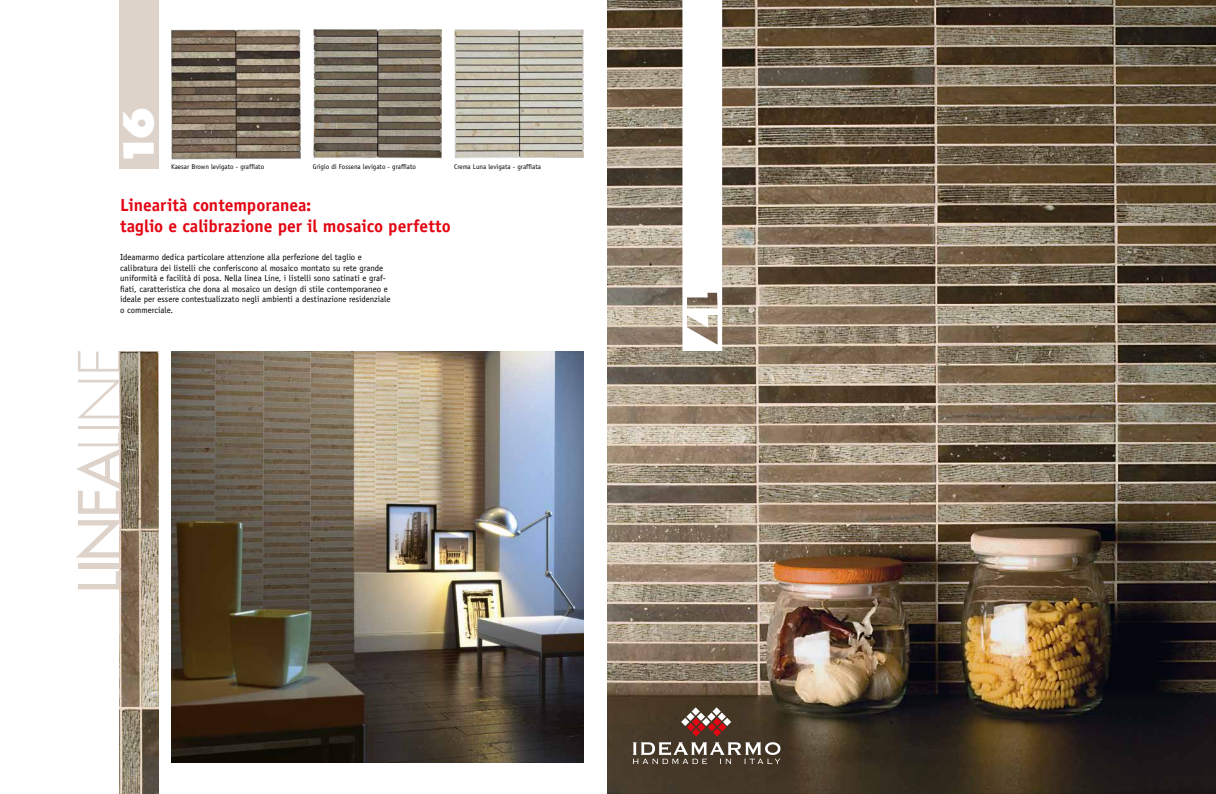
<style>
.page{position:relative;width:1216px;height:794px;background:#fff}
.page>*{position:absolute;margin:0;border:0;box-sizing:border-box;transform-origin:0 0}
.t1{font:500 56.7px "Futura Std";letter-spacing:-.02em;color:#ddd3cb}
.t2{font:800 40.51px "Futura Std";color:#fff}
.t3{font:700 17.5px/21px "Officina Sans Std";letter-spacing:-.005em;color:#e30613}
.t4{font:8.75px/10.5px "Officina Sans Std";color:#000}
.t5{font:7px "Officina Sans Std";color:#000}
.s1{font-weight:300}
</style>
<div class="page">
<img style="left:171px;top:351px;width:412px;height:412px">
<img style="left:608px;top:0;width:607px;height:794px">
<svg style="left:682px;top:0;width:40px;height:351px"></svg>
<img style="left:119px;top:351px;width:40px;height:443px">
<img style="left:313px;top:30px;width:128px;height:129px">
<img style="left:454px;top:30px;width:129px;height:129px">
<img style="left:171px;top:30px;width:129px;height:129px">
<div style="left:119px;top:0;width:40px;height:169px;background:#ddd3cb"></div>
<svg style="left:681px;top:707px;width:50px;height:29px"></svg>
<svg style="left:632px;top:742px;width:148px;height:22px;background:#786f63"></svg>
<h2 class="t2" style="left:113px;top:166px;width:62px;rotate:-90deg">16</h2>
<p class="t5" style="left:171px;top:163px;width:94px">Kaesar Brown levigato - graffiato</p>
<p class="t5" style="left:313px;top:163px;width:105px">Grigio di Fossena levigato - graffiato</p>
<p class="t5" style="left:454px;top:163px;width:88px">Crema Luna levigata - graffiata</p>
<h3 class="t3" style="left:120px;top:194px;width:332px">Linearità contemporanea:<br>taglio e calibrazione per il mosaico perfetto</h3>
<p class="t4" style="left:120px;top:252px;width:272px">Ideamarmo dedica particolare attenzione alla perfezione del taglio e calibratura dei listelli che conferiscono al mosaico montato su rete grande uniformità e facilità di posa. Nella linea Line, i listelli sono satinati e graf&shy;fiati, caratteristica che dona al mosaico un design di stile contemporaneo e ideale per essere contestualizzato negli ambienti a destinazione residenziale o commerciale.</p>
<h1 class="t1" style="left:64px;top:593px;width:247px;rotate:-90deg">LINEA<span class="s1">LINE</span></h1>
</div>
